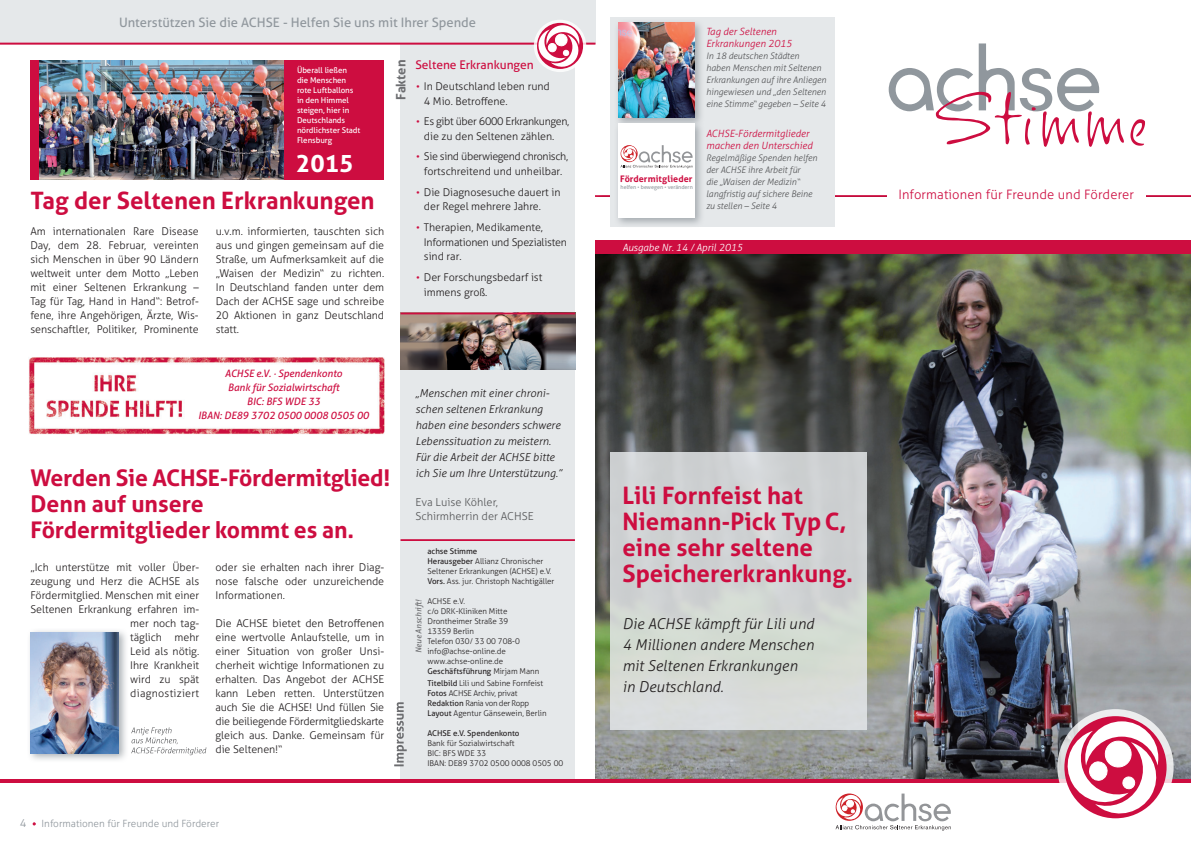
<style>
.page{position:relative;width:1191px;height:842px;background:#fff}
.page>*{position:absolute;margin:0;border:0;box-sizing:border-box;transform-origin:0 0}
.t1{font:700 24px/26px "Aller";color:#cd0d40}
.t2{font:700 24px "Aller";color:#fff}
.t3{font:700 23px/26px "Aller";letter-spacing:-.01em;color:#cd0d40}
.t4{font:italic 300 15px/21px "Aller";letter-spacing:.005em;color:#231f20}
.t5{font:13px "Aller";color:#90979d}
.t6{font:300 13px "Aller";letter-spacing:.01em;color:#cd0d40}
.t7{font:700 13px "Aller";color:#6c6d70}
.t8{font:12px "Aller";letter-spacing:-.005em;color:#cd0d40}
.t9{font:italic 300 11px/16px "Aller";letter-spacing:.005em;color:#231f20}
.t10{font:300 11px/14px "Aller";letter-spacing:.005em;color:#57585a}
.t11{font:300 11px "Aller";color:#90979d}
.t12{font:300 10.7px/14px "Aller";letter-spacing:-.005em;color:#231f20;text-align:justify}
.t13{font:300 10.7px/14.8px "Aller";letter-spacing:-.025em;color:#231f20;text-align:center}
.t14{font:300 10.7px/14.8px "Aller";letter-spacing:-.03em;color:#231f20}
.t15{font:italic 10.2px/14px "Aller";letter-spacing:-.005em;color:#cd0d40;text-align:center}
.t16{font:italic 300 10px/12px "Aller";color:#cd0d40}
.t17{font:300 10px "Aller";color:#90979d}
.t18{font:italic 300 10px "Aller";color:#fff}
.t19{font:italic 300 9px/12px "Aller";letter-spacing:-.005em;color:#57585a}
.t20{font:700 9px "Aller";letter-spacing:.01em;color:#cd0d40}
.t21{font:300 8px/10px "Aller";letter-spacing:-.005em;color:#231f20}
.t22{font:8px/10px "Aller";letter-spacing:-.01em;color:#fff}
.t23{font:8px "Aller";letter-spacing:-.005em;color:#231f20}
.t24{font:italic 8px "Aller";letter-spacing:-.005em;color:#6c6d70}
.t25{font:5.4px "Aller";color:#90979d}
.s1{font-style:italic;color:#cd0d40}
.s2{font-weight:400}
.s3{font-size:4.8px}
</style>
<div class="page">
<img style="left:595px;top:254px;width:596px;height:526px">
<div style="left:0;top:0;width:595px;height:44px;background:#e5e8ea"></div>
<div style="left:400px;top:0;width:175px;height:780px;background:#e5e8ea"></div>
<hr style="left:0;top:43px;width:595px;height:2px;background:#cd0d40">
<hr style="left:0;top:780px;width:1191px;height:3px;background:#cd0d40">
<hr style="left:595px;top:194px;width:596px;height:4px;background:#90979d;opacity:.75">
<div style="left:887px;top:189px;width:258px;height:13px;background:#fff"></div>
<svg style="left:888px;top:43px;width:257px;height:104px"></svg>
<div style="left:595px;top:241px;width:596px;height:13px;background:#cd0d40"></div>
<svg style="left:1057px;top:709px;width:116px;height:116px"></svg>
<div style="left:1064px;top:716px;width:102px;height:102px;background:#cd0d40;border-radius:50%"></div>
<svg style="left:1062px;top:721px;width:99px;height:98px"></svg>
<svg style="left:394px;top:702px;width:13px;height:64px"></svg>
<div style="left:283px;top:60px;width:101px;height:119px;background:#cd0d40"></div>
<div style="left:26px;top:628px;width:103px;height:135px;background:#90979d;opacity:.75"></div>
<img style="left:30px;top:632px;width:89px;height:121px">
<hr style="left:400px;top:539px;width:175px;height:2px;background:#cd0d40">
<div style="left:534px;top:20px;width:52px;height:52px;background:#fff;border-radius:50%"></div>
<div style="left:537px;top:23px;width:46px;height:46px;background:#cd0d40;border-radius:50%"></div>
<svg style="left:536px;top:25px;width:45px;height:44px"></svg>
<div style="left:611px;top:17px;width:224px;height:210px;background:#e5e8ea"></div>
<div style="left:610px;top:452px;width:256px;height:278px;background:#d2d6d3"></div>
<svg style="left:835px;top:793px;width:116px;height:37px"></svg>
<img style="left:400px;top:314px;width:175px;height:55px">
<hr style="left:400px;top:313px;width:175px;height:1px;background:#cd0d40">
<div style="left:614px;top:19px;width:91px;height:109px;background:#90979d;opacity:.75"></div>
<img style="left:618px;top:23px;width:76px;height:95px">
<div style="left:614px;top:119px;width:91px;height:109px;background:#90979d;opacity:.75"></div>
<div style="left:618px;top:123px;width:76px;height:95px;background:#fff"></div>
<img style="left:29px;top:357px;width:355px;height:77px">
<svg style="left:131px;top:727px;width:75px;height:28px"></svg>
<img style="left:39px;top:60px;width:244px;height:119px">
<div style="left:30px;top:60px;width:9px;height:120px;background:#cd0d40"></div>
<svg style="left:620px;top:145px;width:72px;height:23px"></svg>
<p class="t5" style="left:119px;top:14px;width:358px">Unterstützen Sie die ACHSE - Helfen Sie uns mit Ihrer Spende</p>
<p class="t7" style="left:393px;top:100px;width:41px;rotate:-90deg">Fakten</p>
<p class="t8" style="left:415px;top:58px;width:120px">Seltene Erkrankungen</p>
<p class="t12" style="left:424px;top:79px;width:127px;line-height:14.8px;text-indent:-9px"><span class="s1">•</span> In Deutschland leben rund<br>4 Mio. Betroffene.</p>
<p class="t14" style="left:424px;top:114px;width:147px;text-indent:-9px"><span class="s1">•</span> Es gibt über 6000 Erkrankungen, die zu den Seltenen zählen.</p>
<p class="t13" style="left:415px;top:149px;width:154px"><span class="s1">•</span> Sie sind überwiegend chronisch, fortschreitend und unheilbar.</p>
<p class="t12" style="left:424px;top:184px;width:138px;line-height:14.8px;text-indent:-9px"><span class="s1">•</span> Die Diagnosesuche dauert in der Regel mehrere Jahre.</p>
<p class="t12" style="left:424px;top:220px;width:145px;line-height:14.8px;text-align:left;text-indent:-9px"><span class="s1">•</span> Therapien, Medikamente,<br>Informationen und Spezialisten sind rar.</p>
<p class="t12" style="left:424px;top:270px;width:120px;line-height:14.8px;text-indent:-9px"><span class="s1">•</span> Der Forschungsbedarf ist immens groß.</p>
<p class="t22" style="left:297px;top:65px;width:65px">Überall ließen<br>die Menschen rote Luftballons in den Himmel steigen, hier in<br>Deutschlands nördlichster Stadt<br>Flensburg</p>
<h1 class="t2" style="left:296px;top:149px;width:59px">2015</h1>
<h1 class="t1" style="left:30px;top:187px;width:346px">Tag der Seltenen Erkrankungen</h1>
<p class="t12" style="left:30px;top:224px;width:170px">Am internationalen Rare Disease Day, dem 28. Februar, vereinten sich Menschen in über 90 Ländern weltweit unter dem Motto „Leben mit einer Seltenen Erkrankung – Tag für Tag, Hand in Hand“: Betrof&shy;fene, ihre Angehörigen, Ärzte, Wis&shy;senschaftler, Politiker, Prominente</p>
<p class="t12" style="left:216px;top:224px;width:170px">u.v.m. informierten, tauschten sich aus und gingen gemeinsam auf die Straße, um Aufmerksamkeit auf die „Waisen der Medizin“ zu richten.<br>In Deutschland fanden unter dem Dach der ACHSE sage und schreibe 20 Aktionen in ganz Deutschland statt.</p>
<p class="t15" style="left:198px;top:367px;width:173px">ACHSE e.V. · Spendenkonto<br>Bank für Sozialwirtschaft<br>BIC: BFS WDE 33<br>IBAN: DE89 3702 0500 0008 0505 00</p>
<h2 class="t3" style="left:30px;top:464px;width:361px">Werden Sie ACHSE-Fördermitglied!<br>Denn auf unsere<br>Fördermitglieder kommt es an.</h2>
<p class="t12" style="left:30px;top:560px;width:170px;text-align:right">„Ich unterstütze mit voller Über&shy;zeugung und Herz die ACHSE als<br>Fördermitglied. Menschen mit einer<br>Seltenen Erkrankung erfahren im&shy;mer noch tag-<br>täglich mehr<br>Leid als nötig.<br>Ihre Krankheit<br>wird zu spät<br>diagnostiziert</p>
<p class="t12" style="left:215px;top:560px;width:170px">oder sie erhalten nach ihrer Diag&shy;nose falsche oder unzureichende Informationen.</p>
<p class="t12" style="left:215px;top:616px;width:170px">Die ACHSE bietet den Betroffenen eine wertvolle Anlaufstelle, um in einer Situation von großer Unsi&shy;cherheit wichtige Informationen zu erhalten. Das Angebot der ACHSE kann Leben retten. Unterstützen auch Sie die ACHSE! Und füllen Sie die beiliegende Fördermitgliedskarte gleich aus. Danke. Gemeinsam für die Seltenen!“</p>
<p class="t11" style="left:20px;top:817px;width:8px">4</p>
<p class="t17" style="left:42px;top:818px;width:179px">Informationen für Freunde und Förderer</p>
<p class="t9" style="left:415px;top:385px;width:148px">„Menschen mit einer chroni&shy;schen seltenen Erkrankung haben eine besonders schwere<br>Lebenssituation zu meistern.<br>Für die Arbeit der ACHSE bitte ich Sie um Ihre Unterstützung.”</p>
<p class="t10" style="left:415px;top:495px;width:120px">Eva Luise Köhler,<br>Schirmherrin der ACHSE</p>
<p class="t21" style="left:427px;top:546px;width:128px"><span class="s2">achse Stimme<br>Herausgeber</span> Allianz Chronischer<br>Seltener Erkrankungen (ACHSE) e.V.<br><span class="s2">Vors.</span> Ass. jur. Christoph Nachtigäller</p>
<p class="t21" style="left:427px;top:596px;width:113px">ACHSE e.V.<br>c/o DRK-Kliniken Mitte<br>Drontheimer Straße 39<br>13359 Berlin<br>Telefon 030/ 33 00 708-0 info@achse-online.de www.achse-online.de<br><span class="s2">Geschäftsführung</span> Mirjam Mann</p>
<p class="t21" style="left:427px;top:678px;width:121px"><span class="s2">Titelbild</span> Lili und Sabine Fornfeist<br><span class="s2">Fotos</span> ACHSE Archiv, privat<br><span class="s2">Redaktion</span> Rania von der Ropp<br><span class="s2">Layout</span> Agentur Gänsewein, Berlin</p>
<p class="t23" style="left:427px;top:729px;width:94px">ACHSE e.V. Spendenkonto</p>
<p class="t21" style="left:427px;top:738px;width:137px">Bank für Sozialwirtschaft<br>BIC: BFS WDE 33<br>IBAN: DE89 3702 0500 0008 0505 00</p>
<p class="t24" style="left:413px;top:653px;width:55px;rotate:-90deg">Neue Anschrift!</p>
<p class="t20" style="left:620px;top:173px;width:74px">Fördermitglieder</p>
<p class="t25" style="left:620px;top:184px;width:74px">helfen <span class="s3">•</span> bewegen <span class="s3">•</span> verändern</p>
<p class="t16" style="left:706px;top:25px;width:87px">Tag der Seltenen<br>Erkrankungen 2015</p>
<p class="t19" style="left:706px;top:50px;width:122px">In 18 deutschen Städten<br>haben Menschen mit Seltenen<br>Erkrankungen auf ihre Anliegen hingewiesen und „den Seltenen eine Stimme“ gegeben – Seite 4</p>
<p class="t16" style="left:706px;top:127px;width:108px">ACHSE-Fördermitglieder machen den Unterschied</p>
<p class="t19" style="left:706px;top:152px;width:113px">Regelmäßige Spenden helfen der ACHSE ihre Arbeit für<br>die „Waisen der Medizin“ langfristig auf sichere Beine zu stellen – Seite 4</p>
<p class="t18" style="left:622px;top:241px;width:122px">Ausgabe Nr. 14 / April 2015</p>
<p class="t6" style="left:898px;top:187px;width:237px">Informationen für Freunde und Förderer</p>
<h1 class="t1" style="left:622px;top:482px;width:232px">Lili Fornfeist hat<br>Niemann-Pick Typ C, eine sehr seltene<br>Speichererkrankung.</h1>
<h3 class="t4" style="left:622px;top:613px;width:193px">Die ACHSE kämpft für Lili und<br>4 Millionen andere Menschen mit Seltenen Erkrankungen<br>in Deutschland.</h3>
</div>
